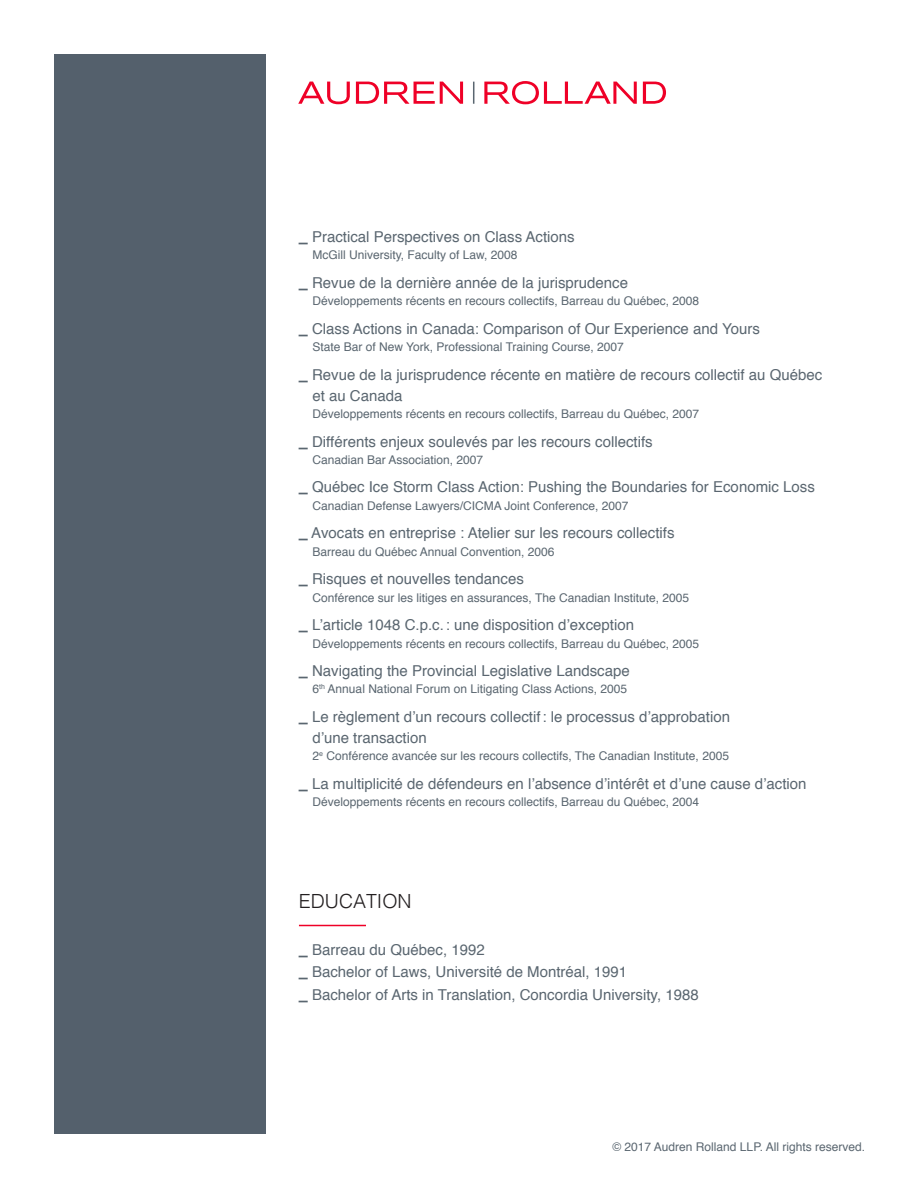
<style>
.page{position:relative;width:918px;height:1188px;background:#fff}
.page>*{position:absolute;margin:0;border:0;box-sizing:border-box;transform-origin:0 0}
.SOUS-TITRE___ligne{font:300 19.5px "Helvetica";color:#231f20}
.PRÉSENTATIONS-Titre{font:15px/21px "Helvetica";color:#5a6670}
.PRÉSENTATIONS-Lieu{font:12px "Helvetica";color:#5a6670}
.s1{font-family:"Gotham";font-weight:900}
</style>
<div class="page">
<div style="left:54px;top:54px;width:212px;height:1080px;background:#54606c"></div>
<svg style="left:299px;top:82px;width:51px;height:22px"></svg>
<svg style="left:356px;top:82px;width:107px;height:22px"></svg>
<svg style="left:484px;top:81px;width:153px;height:23px"></svg>
<svg style="left:643px;top:82px;width:23px;height:22px"></svg>
<svg style="left:473px;top:82px;width:1px;height:22px"></svg>
<hr style="left:299px;top:925px;width:67px;height:1px;background:#ef0027">
<p class="PRÉSENTATIONS-Titre" style="left:299px;top:227px;width:277px"><span class="s1">_</span> Practical Perspectives on Class Actions</p>
<p class="PRÉSENTATIONS-Lieu" style="left:312px;top:246px;width:207px">McGill University, Faculty of Law, 2008</p>
<p class="PRÉSENTATIONS-Titre" style="left:299px;top:273px;width:331px"><span class="s1">_</span> Revue de la dernière année de la jurisprudence</p>
<p class="PRÉSENTATIONS-Lieu" style="left:312px;top:292px;width:388px">Développements récents en recours collectifs, Barreau du Québec, 2008</p>
<p class="PRÉSENTATIONS-Titre" style="left:299px;top:318px;width:462px"><span class="s1">_</span> Class Actions in Canada: Comparison of Our Experience and Yours</p>
<p class="PRÉSENTATIONS-Lieu" style="left:312px;top:338px;width:313px">State Bar of New York, Professional Training Course, 2007</p>
<p class="PRÉSENTATIONS-Titre" style="left:312px;top:364px;width:511px;text-indent:-14px"><span class="s1">_</span> Revue de la jurisprudence récente en matière de recours collectif au Québec et au Canada</p>
<p class="PRÉSENTATIONS-Lieu" style="left:312px;top:405px;width:388px">Développements récents en recours collectifs, Barreau du Québec, 2007</p>
<p class="PRÉSENTATIONS-Titre" style="left:299px;top:431px;width:355px"><span class="s1">_</span> Différents enjeux soulevés par les recours collectifs</p>
<p class="PRÉSENTATIONS-Lieu" style="left:312px;top:450px;width:172px">Canadian Bar Association, 2007</p>
<p class="PRÉSENTATIONS-Titre" style="left:299px;top:477px;width:517px"><span class="s1">_</span> Québec Ice Storm Class Action: Pushing the Boundaries for Economic Loss</p>
<p class="PRÉSENTATIONS-Lieu" style="left:312px;top:496px;width:318px">Canadian Defense Lawyers/CICMA Joint Conference, 2007</p>
<p class="PRÉSENTATIONS-Titre" style="left:299px;top:523px;width:377px"><span class="s1">_</span> Avocats en entreprise : Atelier sur les recours collectifs</p>
<p class="PRÉSENTATIONS-Lieu" style="left:312px;top:542px;width:244px">Barreau du Québec Annual Convention, 2006</p>
<p class="PRÉSENTATIONS-Titre" style="left:299px;top:569px;width:226px"><span class="s1">_</span> Risques et nouvelles tendances</p>
<p class="PRÉSENTATIONS-Lieu" style="left:312px;top:588px;width:378px">Conférence sur les litiges en assurances, The Canadian Institute, 2005</p>
<p class="PRÉSENTATIONS-Titre" style="left:299px;top:615px;width:337px"><span class="s1">_</span> L’article 1048 C.p.c.: une disposition d’exception</p>
<p class="PRÉSENTATIONS-Lieu" style="left:312px;top:634px;width:388px">Développements récents en recours collectifs, Barreau du Québec, 2005</p>
<p class="PRÉSENTATIONS-Titre" style="left:299px;top:661px;width:332px"><span class="s1">_</span> Navigating the Provincial Legislative Landscape</p>
<p class="PRÉSENTATIONS-Lieu" style="left:312px;top:680px;width:316px">6<sup>th</sup> Annual National Forum on Litigating Class Actions, 2005</p>
<p class="PRÉSENTATIONS-Titre" style="left:312px;top:707px;width:419px;text-indent:-14px"><span class="s1">_</span> Le règlement d’un recours collectif: le processus d’approbation d’une transaction</p>
<p class="PRÉSENTATIONS-Lieu" style="left:312px;top:747px;width:418px">2<sup>e</sup> Conférence avancée sur les recours collectifs, The Canadian Institute, 2005</p>
<p class="PRÉSENTATIONS-Titre" style="left:299px;top:774px;width:509px"><span class="s1">_</span> La multiplicité de défendeurs en l’absence d’intérêt et d’une cause d’action</p>
<p class="PRÉSENTATIONS-Lieu" style="left:312px;top:793px;width:388px">Développements récents en recours collectifs, Barreau du Québec, 2004</p>
<p class="SOUS-TITRE___ligne" style="left:299px;top:885px;width:114px">EDUCATION</p>
<p class="PRÉSENTATIONS-Titre" style="left:299px;top:939px;width:187px"><span class="s1">_</span> Barreau du Québec, 1992</p>
<p class="PRÉSENTATIONS-Titre" style="left:299px;top:962px;width:330px"><span class="s1">_</span> Bachelor of Laws, Université de Montréal, 1991</p>
<p class="PRÉSENTATIONS-Titre" style="left:299px;top:984px;width:401px"><span class="s1">_</span> Bachelor of Arts in Translation, Concordia University, 1988</p>
<p class="PRÉSENTATIONS-Lieu" style="left:612px;top:1137px;width:254px">© 2017 Audren Rolland LLP. All rights reserved.</p>
</div>
